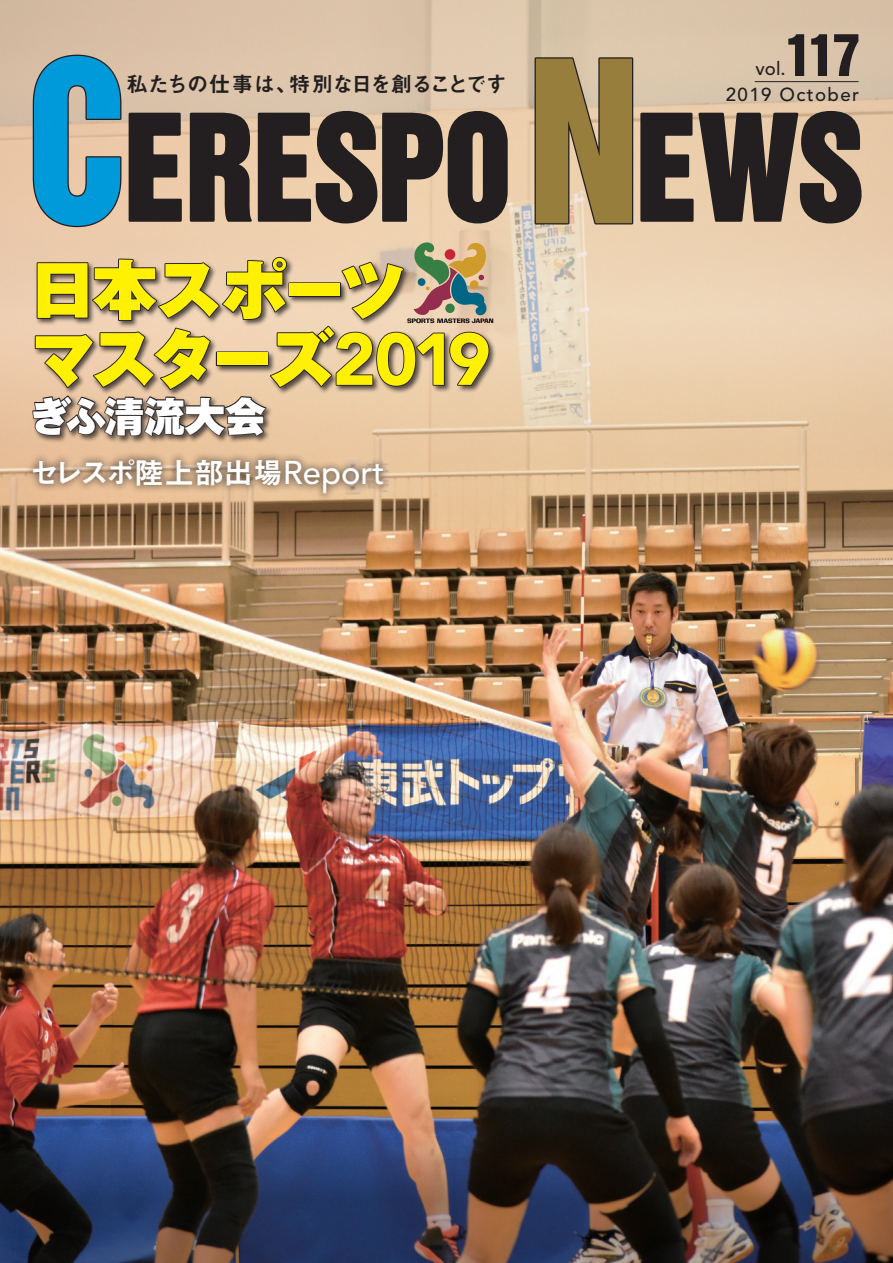
<style>
.page{position:relative;width:893px;height:1263px;background:#fff}
.page>*{position:absolute;margin:0;border:0;box-sizing:border-box;transform-origin:0 0}
.t1{font:133.35px "Helvetica Inserat LT Std";letter-spacing:-.015em;color:#231f20;scale:.91 1}
.t2{font:900 72.6px "Avenir LT Std";color:#fff101}
.t3{font:900 64.8px "Gothic MB101 Pro";letter-spacing:-.035em;color:#fff101}
.t4{font:53.1px "Helvetica Inserat LT Std";color:#231f20}
.t5{font:900 40.35px "Gothic MB101 Pro";color:#fff}
.t6{font:29.7px "Midashi Go Pro MB31";letter-spacing:-.03em;color:#fff}
.t7{font:21.3px "Midashi Go Pro MB31";letter-spacing:-.09em;color:#231f20}
.t8{font:21.3px "Midashi Go Pro MB31";letter-spacing:.02em;color:#231f20}
.t9{font:500 18.75px "Avenir LT Std";letter-spacing:.075em;color:#231f20}
.s1{font-size:205.95px;color:#0099da}
.s2{font-size:205.95px;color:#987e3c}
.s3{font-family:"Avenir LT Std";font-weight:500;font-size:32.7px}
</style>
<div class="page">
<img style="left:0;top:543px;width:893px;height:545px">
<img style="left:0;top:1088px;width:893px;height:175px">
<svg style="left:0;top:0;width:893px;height:543px;background:#d9bd9e"></svg>
<svg style="left:31px;top:53px;width:152px;height:175px;background:#cfb399"></svg>
<svg style="left:189px;top:110px;width:320px;height:115px;background:#ceb397"></svg>
<svg style="left:533px;top:56px;width:330px;height:170px;background:#ceb79b"></svg>
<hr style="left:755px;top:81px;width:103px;height:1px;background:#231f20">
<div style="left:23px;top:449px;width:367px;height:52px;background:#231f20;opacity:.5"></div>
<div style="left:31px;top:394px;width:243px;height:50px;background:#231f20;opacity:.75"></div>
<svg style="left:31px;top:242px;width:462px;height:196px;background:#ad9680"></svg>
<h3 class="t4" style="left:786px;top:23px;width:76px">117</h3>
<p class="t9" style="left:726px;top:84px;width:135px">2019 October</p>
<h1 class="t1" style="left:27px;top:88px;width:922px"><span class="s1">C</span>ERESPO <span class="s2">N</span>EWS</h1>
<p class="t9" style="left:755px;top:58px;width:32px">vol.</p>
<p class="t8" style="left:126px;top:67px;width:172px">私たちの仕事は、</p>
<p class="t7" style="left:289px;top:67px;width:219px">特別な日を創ることです</p>
<h3 class="t3" style="left:30px;top:235px;width:377px">日本スポーツ</h3>
<h2 class="t2" style="left:333px;top:316px;width:159px">2019</h2>
<h3 class="t3" style="left:31px;top:304px;width:304px">マスターズ</h3>
<h3 class="t5" style="left:31px;top:382px;width:236px">ぎふ清流大会</h3>
<h3 class="t6" style="left:29px;top:449px;width:357px">セレスポ陸上部出場<span class="s3">Report</span></h3>
</div>
